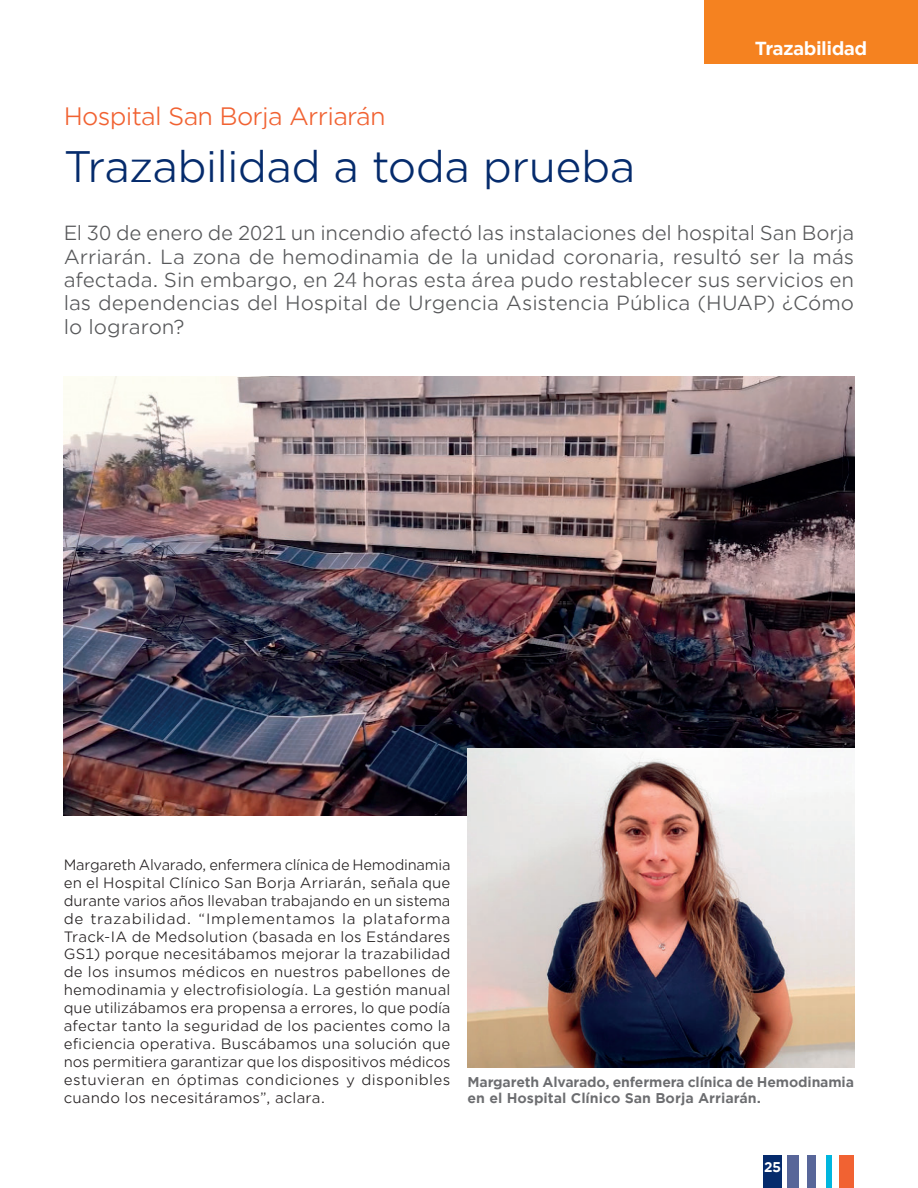
<style>
.page{position:relative;width:918px;height:1188px;background:#fff}
.page>*{position:absolute;margin:0;border:0;box-sizing:border-box;transform-origin:0 0}
.t1{font:42px "Gotham Office";letter-spacing:-.02em;color:#052b6c}
.t2{font:24px "Gotham Office";letter-spacing:-.03em;color:#f16232}
.t3{font:19.5px/23.4px "Gotham Office";letter-spacing:-.005em;color:#57585a;text-align:justify}
.t4{font:700 18px "Gotham Office";letter-spacing:-.03em;color:#fff}
.t5{font:14.25px/18px "Gotham Office";letter-spacing:.015em;color:#231f20;text-align:justify}
.t6{font:700 13.5px/16.2px "Gotham Office";letter-spacing:-.01em;color:#6c6d70}
.t7{font:700 13.5px "Gotham Office";color:#fff}
</style>
<div class="page">
<div style="left:839px;top:1155px;width:15px;height:33px;background:#f16232"></div>
<div style="left:827px;top:1155px;width:5px;height:33px;background:#00b6de"></div>
<div style="left:807px;top:1155px;width:8px;height:33px;background:#586699"></div>
<div style="left:787px;top:1155px;width:11px;height:33px;background:#586699"></div>
<div style="left:764px;top:1155px;width:18px;height:33px;background:#052b6c"></div>
<div style="left:704px;top:0;width:214px;height:64px;background:#f58220"></div>
<img style="left:64px;top:376px;width:790px;height:440px">
<img style="left:468px;top:748px;width:386px;height:319px">
<h2 class="t2" style="left:64px;top:101px;width:323px">Hospital San Borja Arriarán</h2>
<h1 class="t1" style="left:64px;top:139px;width:573px">Trazabilidad a toda prueba</h1>
<p class="t4" style="left:755px;top:36px;width:114px">Trazabilidad</p>
<p class="t3" style="left:64px;top:221px;width:792px">El 30 de enero de 2021 un incendio afectó las instalaciones del hospital San Borja Arriarán. La zona de hemodinamia de la unidad coronaria, resultó ser la más afectada. Sin embargo, en 24 horas esta área pudo restablecer sus servicios en las dependencias del Hospital de Urgencia Asistencia Pública (HUAP) ¿Cómo lo lograron?</p>
<p class="t5" style="left:64px;top:855px;width:388px">Margareth Alvarado, enfermera clínica de Hemodinamia en el Hospital Clínico San Borja Arriarán, señala que durante varios años llevaban trabajando en un sistema de trazabilidad. “Implementamos la plataforma Track-IA de Medsolution (basada en los Estándares GS1) porque necesitábamos mejorar la trazabilidad de los insumos médicos en nuestros pabellones de hemodinamia y electrofisiología. La gestión manual que utilizábamos era propensa a errores, lo que podía afectar tanto la seguridad de los pacientes como la eficiencia operativa. Buscábamos una solución que nos permitiera garantizar que los dispositivos médicos estuvieran en óptimas condiciones y disponibles cuando los necesitáramos”, aclara.</p>
<p class="t6" style="left:468px;top:1074px;width:388px">Margareth Alvarado, enfermera clínica de Hemodinamia en el Hospital Clínico San Borja Arriarán.</p>
<p class="t7" style="left:764px;top:1157px;width:19px">25</p>
</div>
